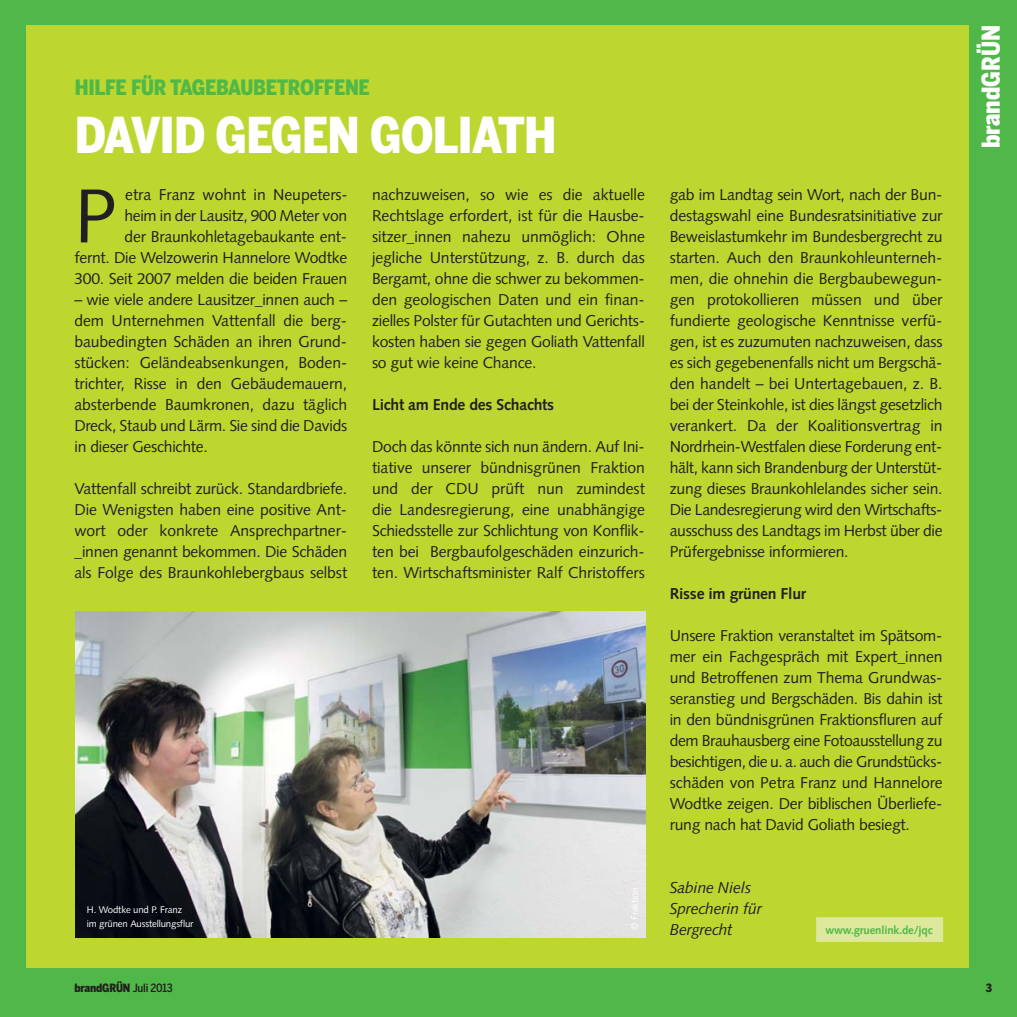
<style>
.page{position:relative;width:1017px;height:1017px;background:#50b848}
.page>*{position:absolute;margin:0;border:0;box-sizing:border-box;transform-origin:0 0}
.t1{font:76.48px "Syntax";color:#231f20}
.t2{font:900 49px "Benton Sans Cond";letter-spacing:-.015em;color:#fff}
.t3{font:900 24.5px "Benton Sans Cond";color:#fff}
.t4{font:900 21px "Benton Sans Cond";letter-spacing:-.015em;color:#50b848}
.t5{font:15.75px/21px "Syntax";letter-spacing:-.015em;color:#231f20;text-align:justify}
.t6{font:700 15.75px "Syntax";letter-spacing:-.015em;color:#231f20}
.t7{font:italic 15.75px/21px "Syntax";letter-spacing:-.015em;color:#231f20}
.t8{font:700 11.38px "Syntax";letter-spacing:-.015em;color:#50b848}
.t9{font:900 11.38px "Benton Sans Cond";letter-spacing:-.015em;color:#231f20}
.t10{font:9.62px/14px "Syntax";letter-spacing:-.015em;color:#fff}
.s1{font-weight:500}
</style>
<div class="page">
<div style="left:26px;top:25px;width:943px;height:942px;background:#bed730"></div>
<img style="left:75px;top:612px;width:571px;height:326px">
<div style="left:816px;top:917px;width:127px;height:25px;background:#dde89a"></div>
<h3 class="t4" style="left:75px;top:80px;width:296px">HILFE FÜR TAGEBAUBETROFFENE</h3>
<h2 class="t2" style="left:75px;top:117px;width:483px">DAVID GEGEN GOLIATH</h2>
<p class="t5" style="left:74px;top:186px;width:275px;text-align:right">etra Franz wohnt in Neupeters-<br>heim in der Lausitz, 900 Meter von<br>der Braunkohletagebaukante ent-<br>fernt. Die Welzowerin Hannelore Wodtke 300. Seit 2007 melden die beiden Frauen</p>
<p class="t5" style="left:74px;top:291px;width:274px">– wie viele andere Lausitzer_innen auch – dem Unternehmen Vattenfall die berg - baubedingten Schäden an ihren Grund - stü cken: Geländeabsenkungen, Boden - trichter, Risse in den Gebäudemauern, absterbende Baumkronen, dazu täglich Dreck, Staub und Lärm. Sie sind die Davids in dieser Geschichte.</p>
<p class="t5" style="left:74px;top:480px;width:274px">Vattenfall schreibt zurück. Standardbriefe.<br>Die Wenigsten haben eine positive Ant - wort oder konkrete Ansprechpart ner - _innen genannt bekommen. Die Schäden als Folge des Braunkohlebergbaus selbst</p>
<h1 class="t1" style="left:74px;top:185px;width:44px">P</h1>
<p class="t5" style="left:372px;top:186px;width:274px">nachzuweisen, so wie es die aktuelle Rechtslage erfordert, ist für die Hausbe - sitzer_innen nahezu unmöglich: Ohne jeg liche Unterstützung, z. B. durch das Bergamt, ohne die schwer zu bekommen&shy;den geologischen Daten und ein finan - zielles Polster für Gutachten und Gerichts - kosten haben sie gegen Goliath Vattenfall so gut wie keine Chance.</p>
<p class="t6" style="left:372px;top:399px;width:184px">Licht am Ende des Schachts</p>
<p class="t5" style="left:372px;top:438px;width:274px">Doch das könnte sich nun ändern. Auf Ini - tiative unserer bündnisgrünen Fraktion und der CDU prüft nun zumindest die Landesregierung, eine unabhängige Schiedsstelle zur Schlichtung von Konflik&shy;ten bei Bergbaufolgeschäden einzurich&shy;ten. Wirtschaftsminister Ralf Christoffers</p>
<p class="t10" style="left:87px;top:903px;width:108px">H. Wodtke und P. Franz im grünen Ausstellungsflur</p>
<p class="t5" style="left:670px;top:186px;width:274px">gab im Landtag sein Wort, nach der Bun&shy;destagswahl eine Bundesratsinitiative zur Beweislastumkehr im Bundesbergrecht zu starten. Auch den Braunkohleunterneh&shy;men, die ohnehin die Bergbaubewegun&shy;gen protokollieren müssen und über fundierte geologische Kenntnisse verfü&shy;gen, ist es zu zu muten nachzuweisen, dass es sich gegebenenfalls nicht um Bergschä&shy;den handelt – bei Untertagebauen, z. B. bei der Steinkohle, ist dies längst gesetzlich verankert. Da der Koalitionsvertrag in Nordrhein-Westfalen diese Forderung ent&shy;hält, kann sich Brandenburg der Unterstüt&shy;zung dieses Braunkohlelandes sicher sein.<br>Die Landesregierung wird den Wirtschafts&shy;ausschuss des Landtags im Herbst über die Prüfergebnisse informieren.</p>
<p class="t6" style="left:670px;top:588px;width:138px">Risse im grünen Flur</p>
<p class="t5" style="left:670px;top:627px;width:274px">Unsere Fraktion veranstaltet im Spätsom&shy;mer ein Fachgespräch mit Expert_innen und Betroffenen zum Thema Grundwas&shy;seranstieg und Bergschäden. Bis dahin ist in den bündnisgrünen Fraktionsfluren auf dem Brauhausberg eine Fotoausstellung zu besichtigen, die u. a. auch die Grundstücks&shy;schäden von Petra Franz und Hannelore Wodtke zeigen. Der biblischen Überliefe&shy;rung nach hat David Goliath besiegt.</p>
<p class="t7" style="left:670px;top:879px;width:94px">Sabine Niels<br>Sprecherin für<br>Bergrecht</p>
<p class="t8" style="left:825px;top:925px;width:109px">www.gruenlink.de/jqc</p>
<h3 class="t3" style="left:982px;top:148px;width:125px;rotate:-90deg">brandGRÜN</h3>
<p class="t9" style="left:74px;top:983px;width:100px">brandGRÜN <span class="s1">Juli 2013</span></p>
<p class="t9" style="left:986px;top:983px;width:8px">3</p>
</div>
